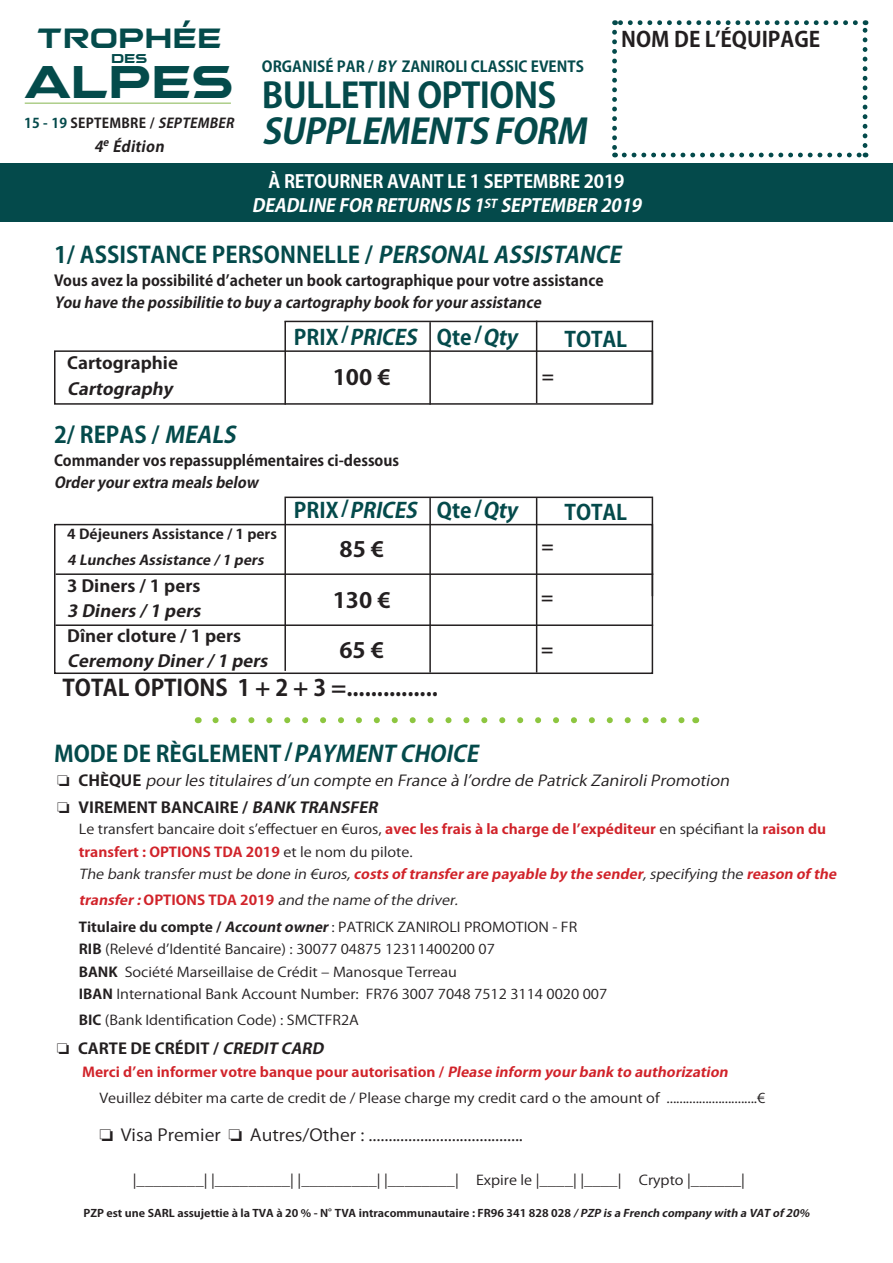
<style>
.page{position:relative;width:893px;height:1263px;background:#fff}
.page>*{position:absolute;margin:0;border:0;box-sizing:border-box;transform-origin:0 0}
.t1{font:700 34.5px/35.7px "Koz Go Pr 6 N";letter-spacing:-.02em;color:#044a4b}
.t2{font:700 31.5px "Qaranta";color:#044b4b;scale:.95 1}
.t3{font:700 22.5px "Koz Go Pr 6 N";color:#044a4b}
.t4{font:700 22.5px "Koz Go Pr 6 N";color:#231f20}
.t5{font:700 21px "Koz Go Pr 6 N";color:#044a4b}
.t6{font:700 21px "Koz Go Pr 6 N";color:#231f20}
.t7{font:700 21px "Koz Go Pr 6 N";color:#231f20;scale:1.1 1}
.t8{font:italic 700 18px/24px "Koz Go Pr 6 N";color:#fff;text-align:center}
.t9{font:700 18px "Koz Go Pr 6 N";color:#231f20}
.t10{font:16.5px "Koz Go Pr 6 N";color:#231f20;scale:1.1 1}
.t11{font:700 16.5px "Koz Go Pr 6 N";color:#231f20;scale:1.1 1}
.t12{font:italic 700 16.5px "Koz Go Pr 6 N";color:#231f20;scale:1.1 1}
.t13{font:700 15px "Koz Go Pr 6 N";color:#231f20}
.t14{font:italic 15px/26.1px "Koz Go Pr 6 N";color:#231f20;scale:1.1 1}
.t15{font:italic 700 15px "Koz Go Pr 6 N";color:#231f20}
.t16{font:700 15px "Koz Go Pr 6 N";color:#044a4b}
.t17{font:700 15px "Koz Go Pr 6 N";color:#231f20;scale:1.1 1}
.t18{font:700 14.55px "Qaranta";color:#044b4b;scale:.95 1}
.t19{font:13.5px/22.5px "Koz Go Pr 6 N";color:#231f20;scale:1.1 1}
.t20{font:700 13.5px "Koz Go Pr 6 N";color:#231f20;scale:1.1 1}
.t21{font:700 13.5px "Koz Go Pr 6 N";letter-spacing:.02em;color:#231f20}
.t22{font:italic 700 13.5px "Koz Go Pr 6 N";color:#231f20;scale:1.1 1}
.t23{font:700 10.5px "Koz Go Pr 6 N";color:#231f20;scale:1.1 1}
.s1{font-style:italic}
.s2{color:#044a4b}
.s3{font-style:normal}
.s4{font-weight:700;font-style:normal}
.s5{font-weight:700}
.s6{font-weight:700;color:#d1232a}
.s7{font-weight:700;font-style:italic;color:#d1232a}
.s8{font-weight:700;font-style:italic}
</style>
<div class="page">
<hr style="left:25px;top:103px;width:206px;height:1px;background:#85b550">
<div style="left:0;top:164px;width:893px;height:58px;background:#044a4b"></div>
<div style="left:54px;top:350px;width:599px;height:55px;border:2px solid #231f20"></div>
<hr style="left:284px;top:321px;width:369px;height:1px;background:#231f20">
<hr style="left:284px;top:321px;width:2px;height:84px;background:#231f20">
<hr style="left:429px;top:322px;width:2px;height:83px;background:#231f20">
<hr style="left:536px;top:321px;width:1px;height:82px;background:#231f20">
<hr style="left:652px;top:321px;width:1px;height:82px;background:#231f20">
<div style="left:54px;top:524px;width:599px;height:150px;border:2px solid #231f20"></div>
<hr style="left:284px;top:498px;width:2px;height:173px;background:#231f20">
<hr style="left:429px;top:498px;width:2px;height:174px;background:#231f20">
<hr style="left:536px;top:498px;width:1px;height:174px;background:#231f20">
<hr style="left:652px;top:498px;width:1px;height:98px;background:#231f20">
<hr style="left:284px;top:497px;width:369px;height:1px;background:#231f20">
<hr style="left:56px;top:624px;width:597px;height:2px;background:#231f20">
<svg style="left:215px;top:717px;width:470px;height:6px"></svg>
<svg style="left:612px;top:32px;width:5px;height:125px"></svg>
<svg style="left:624px;top:153px;width:242px;height:4px"></svg>
<svg style="left:863px;top:20px;width:4px;height:126px"></svg>
<svg style="left:615px;top:20px;width:240px;height:5px"></svg>
<hr style="left:56px;top:573px;width:597px;height:2px;background:#231f20">
<h2 class="t2" style="left:37px;top:19px;width:196px">TROPHÉE</h2>
<p class="t18" style="left:111px;top:49px;width:40px">DES</p>
<h1 class="t1" style="left:262px;top:78px;width:337px;text-indent:-237px"><sup>ALPES</sup> BULLETIN OPTIONS<br><span class="s1">SUPPLEMENTSFORM</span></h1>
<p class="t16" style="left:262px;top:58px;width:324px">ORGANISÉ PAR / <span class="s1">BY</span> ZANIROLI CLASSIC EVENTS</p>
<p class="t21" style="left:24px;top:115px;width:215px"><span class="s2">15 - 19</span> SEPTEMBRE / <span class="s1">SEPTEMBER</span></p>
<p class="t15" style="left:94px;top:138px;width:76px">4<sup>e</sup> Édition</p>
<h3 class="t6" style="left:621px;top:27px;width:201px">NOM DE L’ÉQUIPAGE</h3>
<h3 class="t8" style="left:252px;top:170px;width:397px"><span class="s3">À RETOURNER AVANT LE 1 SEPTEMBRE 2019<br></span>DEADLINEFORRETURNSIS1<sup>ST</sup>SEPTEMBER2019</h3>
<h3 class="t3" style="left:54px;top:242px;width:575px">1/ ASSISTANCE PERSONNELLE / <span class="s1">PERSONALASSISTANCE</span></h3>
<p class="t13" style="left:54px;top:272px;width:551px">Vous avez la possibilité d’acheter un book cartographique pour votre assistance</p>
<p class="t15" style="left:54px;top:294px;width:493px">You havethepossibilitietobuyacartographybookforyourassistance</p>
<p class="t11" style="left:67px;top:354px;width:102px">Cartographie</p>
<p class="t12" style="left:67px;top:379px;width:102px">Cartography</p>
<h3 class="t5" style="left:294px;top:325px;width:231px">PRIX /<span class="s1">PRICES</span> Qte /<span class="s1">Qty</span></h3>
<h3 class="t5" style="left:564px;top:327px;width:64px">TOTAL</h3>
<h3 class="t7" style="left:333px;top:366px;width:54px">100 €</h3>
<h3 class="t9" style="left:542px;top:366px;width:14px">=</h3>
<h3 class="t3" style="left:54px;top:422px;width:190px">2/ REPAS / <span class="s1">MEALS</span></h3>
<p class="t13" style="left:54px;top:452px;width:347px">Commander vos repassupplémentaires ci-dessous</p>
<p class="t15" style="left:54px;top:474px;width:210px">Orderyourextramealsbelow</p>
<p class="t20" style="left:67px;top:527px;width:192px">4 Déjeuners Assistance / 1 pers</p>
<p class="t22" style="left:67px;top:552px;width:184px">4 LunchesAssistance /1 pers</p>
<p class="t11" style="left:67px;top:576px;width:123px">3 Diners / 1 pers</p>
<p class="t12" style="left:67px;top:602px;width:127px">3 Diners/1 pers</p>
<p class="t11" style="left:67px;top:626px;width:160px">Dîner cloture / 1 pers</p>
<p class="t12" style="left:67px;top:652px;width:189px">CeremonyDiner/1 pers</p>
<h3 class="t5" style="left:294px;top:499px;width:231px">PRIX /<span class="s1">PRICES</span> Qte /<span class="s1">Qty</span></h3>
<h3 class="t5" style="left:564px;top:501px;width:64px">TOTAL</h3>
<h3 class="t7" style="left:339px;top:537px;width:42px">85 €</h3>
<h3 class="t9" style="left:541px;top:537px;width:14px">=</h3>
<h3 class="t7" style="left:333px;top:588px;width:54px">130 €</h3>
<h3 class="t7" style="left:339px;top:638px;width:42px">65 €</h3>
<h3 class="t9" style="left:541px;top:588px;width:14px">=</h3>
<h3 class="t9" style="left:541px;top:639px;width:14px">=</h3>
<h3 class="t4" style="left:62px;top:675px;width:377px">TOTAL OPTIONS 1 + 2 + 3 =...............</h3>
<h3 class="t3" style="left:54px;top:741px;width:433px">MODE DE RÈGLEMENT /<span class="s1">PAYMENTCHOICE</span></h3>
<p class="t14" style="left:57px;top:768px;width:617px">❏ <span class="s4">C H È Q U E</span> pour les titulaires d’un compte en France à l’ordre de Patrick Zaniroli Promotion ❏ <span class="s4">VIREMENT BANCAIRE /</span> <span class="s5">BANK TRANSFER</span></p>
<p class="t19" style="left:79px;top:818px;width:694px">Le transfert bancaire doit s’effectuer en €uros, <span class="s6">avec les frais à la charge de l’expéditeur</span> en spécifiant la <span class="s6">raison du transfert : OPTIONS TDA 2019</span> et le nom du pilote.<br><span class="s1">The bank transfer must be done in €uros,</span> <span class="s7">costsoftransferare payable bythe sender</span><span class="s1">, specifying the</span> <span class="s7">reason ofthe</span></p>
<p class="t19" style="left:79px;top:887px;width:455px;line-height:27px"><span class="s7">transfer:</span><span class="s6">O PT I O N S T DA 2 0 1 9</span> <span class="s1">and the name of the driver.<br></span><span class="s5">Titulaire du compte /</span> <span class="s8">Accountowner</span>: PATRICK ZANIROLI PROMOTION - FR</p>
<p class="t19" style="left:79px;top:938px;width:482px"><span class="s5">RIB</span> (Relevé d’Identité Bancaire) : 30077 04875 12311400200 07<br><span class="s5">BANK</span> Société Marseillaise de Crédit – Manosque Terreau<br><span class="s5">IBAN</span> International Bank Account Number: FR76 3007 7048 7512 3114 0020 007</p>
<p class="t19" style="left:79px;top:1009px;width:256px"><span class="s5">BIC</span> (Bank Identification Code) : SMCTFR2A</p>
<p class="t17" style="left:57px;top:1040px;width:248px">❏ CARTE DE CRÉDIT / <span class="s1">CREDIT CARD</span></p>
<p class="t19" style="left:100px;top:1059px;width:607px;line-height:25.5px;text-indent:-18px"><span class="s6">Merci d’en informer votre banque pour autorisation /</span> <span class="s7">Please inform yourbank to authorization<br></span>Veuillez débiter ma carte de credit de / Please charge my credit card o the amount of ............................€</p>
<p class="t10" style="left:100px;top:1126px;width:112px">❏ Visa Premier</p>
<p class="t19" style="left:133px;top:1169px;width:298px">|________| |_________| |_________| |________|</p>
<p class="t19" style="left:476px;top:1169px;width:134px">Expire le |____| |____|</p>
<p class="t19" style="left:639px;top:1169px;width:98px">Crypto |______|</p>
<p class="t10" style="left:229px;top:1126px;width:269px">❏ Autres/Other : .......................................</p>
<p class="t23" style="left:83px;top:1207px;width:665px">PZP est une SARL assujettie à la TVA à 20 % - N°TVA intracommunautaire : FR96 341 828 028 <span class="s1">/PZP isa French companywith a VAT of20%</span></p>
</div>
